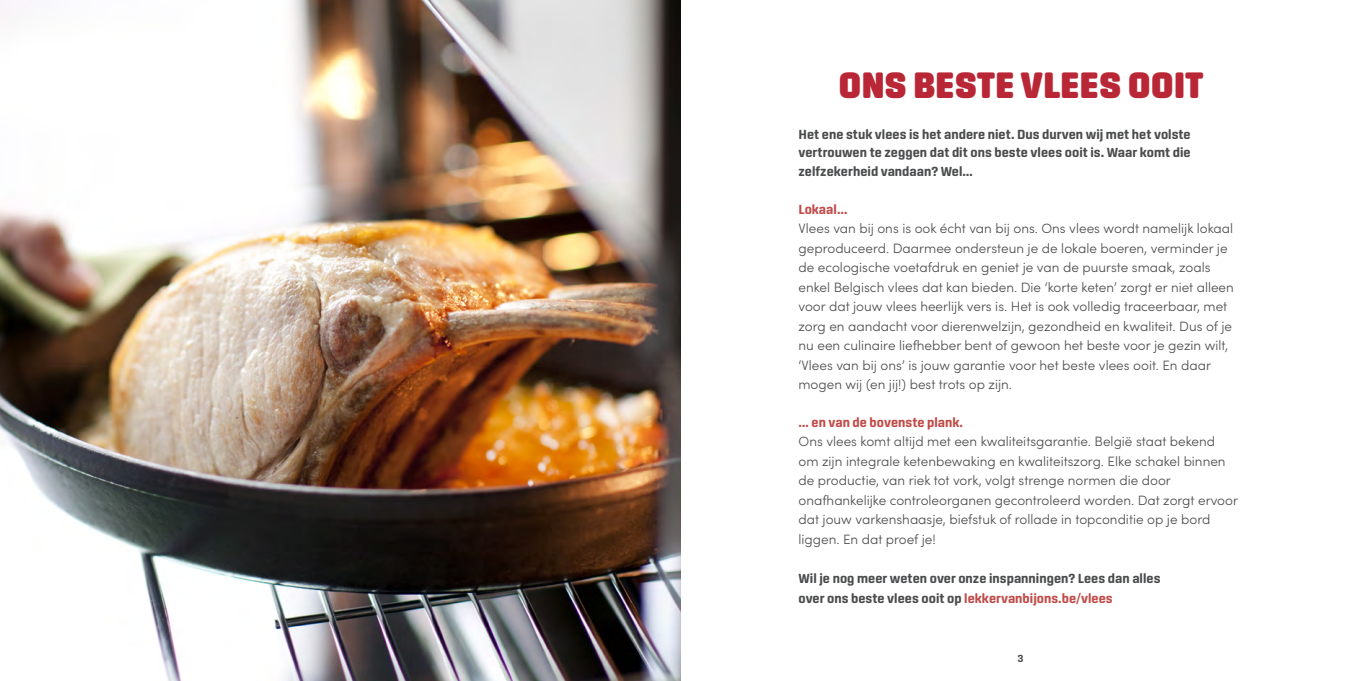
<style>
.page{position:relative;width:1361px;height:681px;background:#fff}
.page>*{position:absolute;margin:0;border:0;box-sizing:border-box;transform-origin:0 0}
.Headlines{font:900 37.5px "Center";color:#b92736}
.Paragraph_Style_2{font:300 13.5px/19.5px "Sofia Pro";color:#4b4c4d}
.t1{font:700 13.5px/18px "Center";color:#4b4c4d}
.Tussentitel{font:700 13.5px "Center";color:#c14c49}
.t2{font:700 10.5px "Center";color:#4b4c4d}
.s1{color:#4b4c4d}
</style>
<div class="page">
<img style="left:0;top:0;width:680px;height:680px">
<p class="Headlines" style="left:838px;top:64px;width:366px">ONS BESTE VLEES OOIT</p>
<p class="t1" style="left:798px;top:125px;width:394px">Het ene stuk vlees is het andere niet. Dus durven wij met het volste vertrouwen te zeggen dat dit ons beste vlees ooit is. Waar komt die</p>
<p class="t1" style="left:798px;top:162px;width:176px">zelfzekerheid vandaan? Wel…</p>
<p class="Tussentitel" style="left:798px;top:201px;width:50px">Lokaal…</p>
<p class="Paragraph_Style_2" style="left:798px;top:218px;width:437px">Vlees van bij ons is ook écht van bij ons. Ons vlees wordt namelijk lokaal geproduceerd. Daarmee ondersteun je de lokale boeren, verminder je de ecologische voetafdruk en geniet je van de puurste smaak, zoals enkel Belgisch vlees dat kan bieden. Die ‘korte keten’ zorgt er niet alleen voor dat jouw vlees heerlijk vers is. Het is ook volledig traceerbaar, met zorg en aandacht voor dierenwelzijn, gezondheid en kwaliteit. Dus of je nu een culinaire liefhebber bent of gewoon het beste voor je gezin wilt, ‘Vlees van bij ons’ is jouw garantie voor het beste vlees ooit. En daar mogen wij (en jij!) best trots op zijn.</p>
<p class="Tussentitel" style="left:798px;top:414px;width:166px">… en van de bovenste plank.</p>
<p class="Paragraph_Style_2" style="left:798px;top:431px;width:441px">Ons vlees komt altijd met een kwaliteitsgarantie. België staat bekend om zijn integrale ketenbewaking en kwaliteitszorg. Elke schakel binnen de productie, van riek tot vork, volgt strenge normen die door onafhankelijke controleorganen gecontroleerd worden. Dat zorgt ervoor dat jouw varkenshaasje, biefstuk of rollade in topconditie op je bord liggen. En dat proef je!</p>
<p class="t1" style="left:798px;top:569px;width:363px">Wil je nog meer weten over onze inspanningen? Lees dan alles</p>
<p class="Tussentitel" style="left:798px;top:589px;width:316px"><span class="s1">over ons beste vlees ooit op</span> lekkervanbijons.be/vlees</p>
<p class="t2" style="left:1017px;top:652px;width:8px">3</p>
</div>
